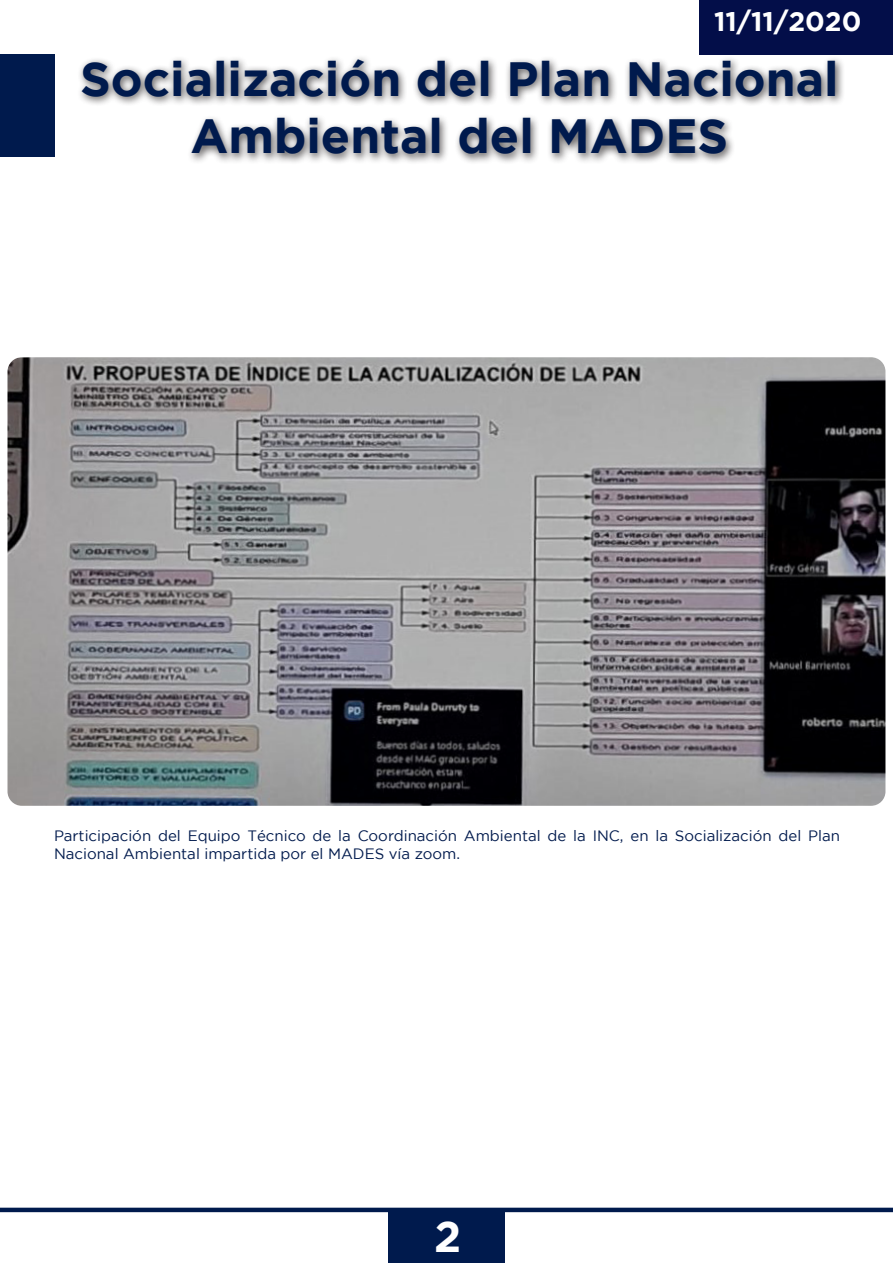
<style>
.page{position:relative;width:893px;height:1263px;background:#fff}
.page>*{position:absolute;margin:0;border:0;box-sizing:border-box;transform-origin:0 0}
.sin_seprar{font:700 48px/57.6px "Gotham";color:#001a4d;text-align:center}
.t1{font:700 43.5px "Gotham";color:#fff}
.t2{font:700 27px "Gotham";color:#fff}
.sin_seprar-2{font:15px/18px "Gotham";color:#001a4d}
</style>
<div class="page">
<div style="left:0;top:54px;width:54px;height:102px;background:#001a4d"></div>
<hr style="left:0;top:1208px;width:893px;height:4px;background:#001a4d">
<div style="left:388px;top:1212px;width:117px;height:51px;background:#001a4d"></div>
<div style="left:699px;top:0;width:194px;height:54px;background:#030e49"></div>
<div style="left:77px;top:54px;width:768px;height:112px;background:#231f20;opacity:.75"></div>
<img style="left:9px;top:359px;width:875px;height:445px">
<div style="left:0;top:350px;width:893px;height:463px;border:8px solid #fff;border-radius:18px"></div>
<p class="t2" style="left:714px;top:6px;width:149px">11/11/2020</p>
<p class="sin_seprar" style="left:80px;top:49px;width:760px">Socialización del Plan Nacional<br>Ambiental del MADES</p>
<p class="sin_seprar-2" style="left:54px;top:827px;width:787px">Participación del Equipo Técnico de la Coordinación Ambiental de la INC, en la Socialización del Plan<br>Nacional Ambiental impartida por el MADES vía zoom.</p>
<h2 class="t1" style="left:434px;top:1212px;width:29px">2</h2>
</div>
